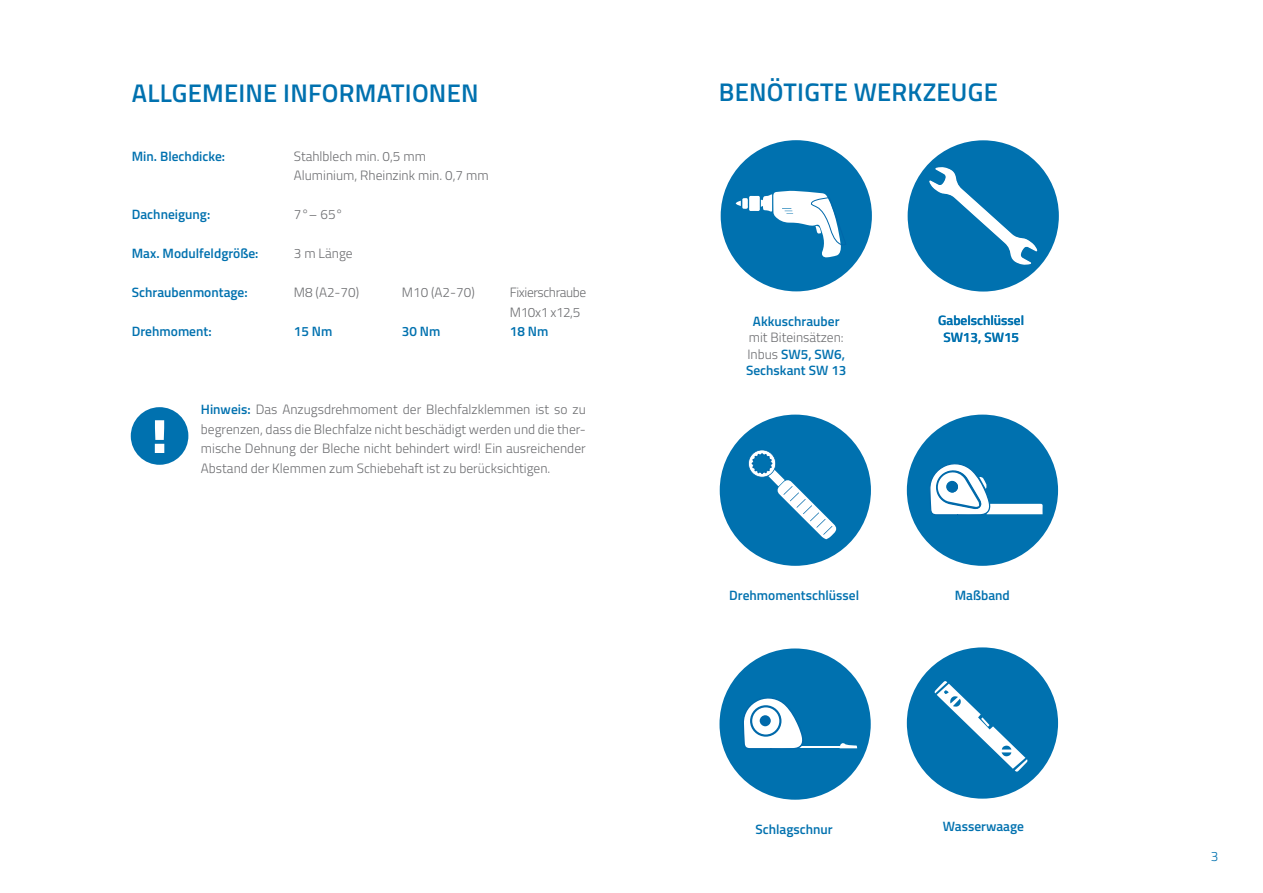
<style>
.page{position:relative;width:1263px;height:893px;background:#fff}
.page>*{position:absolute;margin:0;border:0;box-sizing:border-box;transform-origin:0 0}
.t1{font:600 25.5px "Titillium";letter-spacing:.01em;color:#0071af}
.t2{font:300 13.5px/19.5px "Titillium";color:#6c6d70;text-align:justify}
.t3{font:600 13.5px/16.5px "Titillium";color:#0071af;text-align:center}
.t4{font:300 13.5px/19.5px "Titillium";letter-spacing:-.03em;color:#6c6d70}
.t5{font:300 13.5px "Titillium";color:#0071af}
.s1{font-weight:300;color:#6c6d70}
.s2{font-weight:600;color:#0071af}
</style>
<div class="page">
<div style="left:908px;top:140px;width:151px;height:152px;background:#0071af;border-radius:50%"></div>
<svg style="left:929px;top:167px;width:108px;height:98px"></svg>
<div style="left:721px;top:140px;width:151px;height:151px;background:#0071af;border-radius:50%"></div>
<svg style="left:736px;top:191px;width:105px;height:66px"></svg>
<div style="left:720px;top:415px;width:151px;height:151px;background:#0071af;border-radius:50%"></div>
<svg style="left:748px;top:450px;width:88px;height:89px"></svg>
<div style="left:907px;top:415px;width:151px;height:151px;background:#0071af;border-radius:50%"></div>
<svg style="left:930px;top:464px;width:112px;height:51px"></svg>
<div style="left:947px;top:481px;width:11px;height:12px;background:#0069aa;border-radius:50%"></div>
<div style="left:719px;top:648px;width:152px;height:152px;background:#0071af;border-radius:50%"></div>
<hr style="left:786px;top:746px;width:55px;height:2px;background:#fff">
<svg style="left:744px;top:698px;width:59px;height:51px"></svg>
<svg style="left:751px;top:706px;width:29px;height:30px"></svg>
<div style="left:750px;top:705px;width:31px;height:32px;border:2px solid #0069aa;border-radius:50%"></div>
<div style="left:760px;top:715px;width:11px;height:11px;background:#0069aa;border-radius:50%"></div>
<svg style="left:840px;top:743px;width:17px;height:5px"></svg>
<div style="left:907px;top:647px;width:151px;height:152px;background:#0071af;border-radius:50%"></div>
<svg style="left:935px;top:681px;width:92px;height:91px"></svg>
<svg style="left:981px;top:717px;width:8px;height:10px"></svg>
<svg style="left:131px;top:407px;width:58px;height:58px"></svg>
<p class="t1" style="left:132px;top:74px;width:348px">ALLGEMEINE INFORMATIONEN</p>
<p class="t1" style="left:719px;top:73px;width:280px">BENÖTIGTE WERKZEUGE</p>
<p class="t3" style="left:132px;top:147px;width:95px">Min. Blechdicke:</p>
<p class="t2" style="left:294px;top:145px;width:196px">Stahlblech min. 0,5 mm<br>Aluminium, Rheinzink min. 0,7 mm</p>
<p class="t3" style="left:132px;top:205px;width:80px">Dachneigung:</p>
<p class="t2" style="left:294px;top:204px;width:51px">7°– 65°</p>
<p class="t3" style="left:132px;top:244px;width:128px">Max. Modulfeldgröße:</p>
<p class="t2" style="left:294px;top:243px;width:60px">3 m Länge</p>
<p class="t3" style="left:132px;top:283px;width:117px">Schraubenmontage:</p>
<p class="t2" style="left:294px;top:282px;width:67px">M8 (A2-70)</p>
<p class="t2" style="left:402px;top:282px;width:74px">M10 (A2-70)</p>
<p class="t4" style="left:510px;top:282px;width:78px">Fixierschraube<br>M10x1 x12,5</p>
<p class="t3" style="left:132px;top:322px;width:81px">Drehmoment:</p>
<p class="t3" style="left:294px;top:322px;width:40px">15 Nm</p>
<p class="t3" style="left:402px;top:322px;width:40px">30 Nm</p>
<p class="t3" style="left:510px;top:322px;width:40px">18 Nm</p>
<p class="t3" style="left:938px;top:311px;width:87px">Gabelschlüssel<br>SW13, SW15</p>
<p class="t3" style="left:746px;top:312px;width:102px">Akkuschrauber <span class="s1">mit Biteinsätzen:<br>Inbus</span> SW5, SW6,<br>Sechskant SW 13</p>
<p class="t2" style="left:201px;top:399px;width:386px"><span class="s2">Hinweis:</span> Das Anzugsdrehmoment der Blechfalzklemmen ist so zu begrenzen, dass die Blechfalze nicht beschädigt werden und die ther&shy;mische Dehnung der Bleche nicht behindert wird! Ein ausreichender Abstand der Klemmen zum Schiebehaft ist zu berücksichtigen.</p>
<p class="t3" style="left:729px;top:586px;width:131px">Drehmomentschlüssel</p>
<p class="t3" style="left:955px;top:586px;width:57px">Maßband</p>
<p class="t3" style="left:755px;top:820px;width:79px">Schlagschnur</p>
<p class="t3" style="left:943px;top:817px;width:83px">Wasserwaage</p>
<p class="t5" style="left:1211px;top:846px;width:9px">3</p>
</div>
